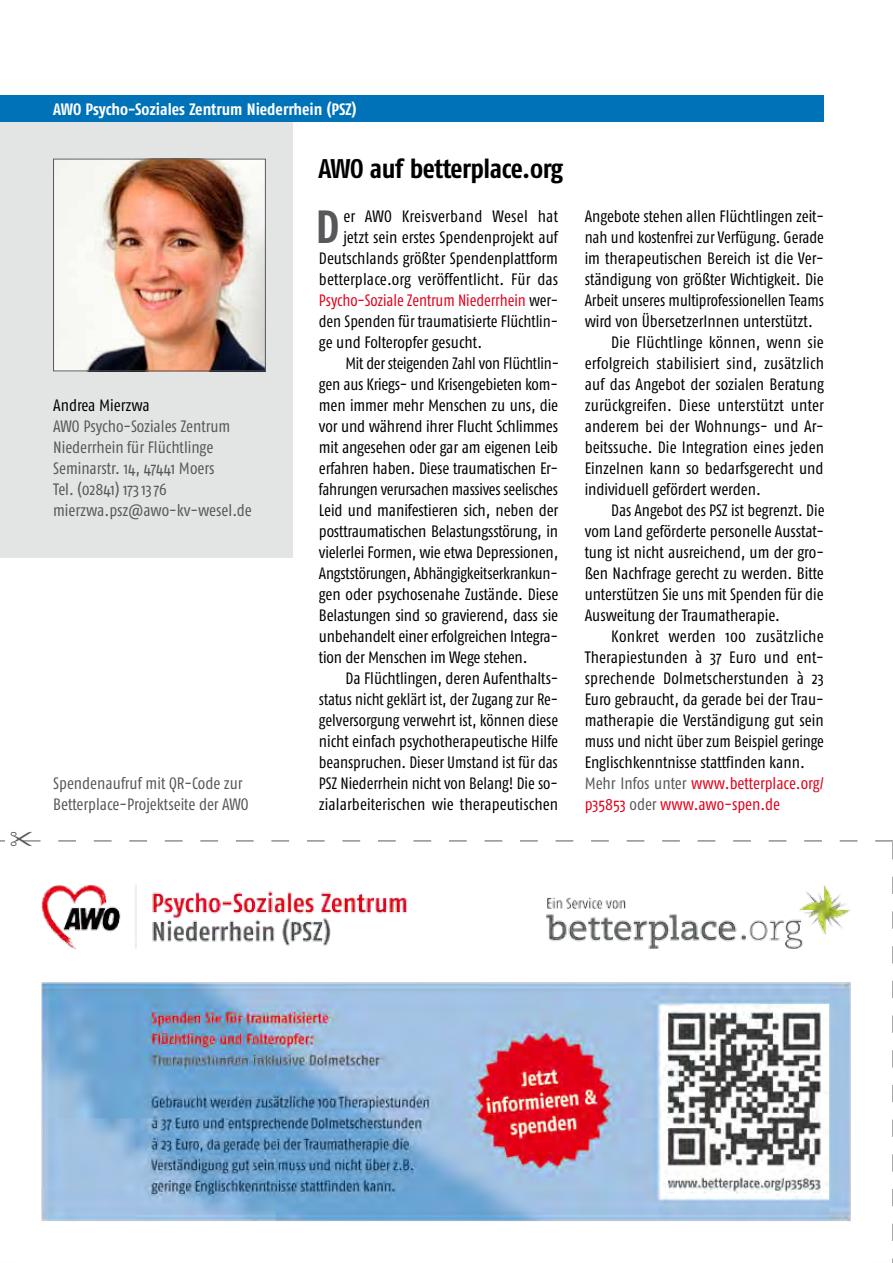
<style>
.page{position:relative;width:893px;height:1263px;background:#fff}
.page>*{position:absolute;margin:0;border:0;box-sizing:border-box;transform-origin:0 0}
.t1{font:700 46.5px "Fago Co";color:#58585a}
.t2{font:700 27px "Fago Co";letter-spacing:-.02em;color:#000}
.t3{font:16.5px "Fago Co";letter-spacing:-.005em;color:#000}
.t4{font:16.5px/21px "Fago Co";color:#58585a}
.t5{font:16.5px "Fago Co";color:#e2001a}
.t6{font:16.5px "Fago Co";letter-spacing:-.005em;color:#000;scale:.96 1}
.t7{font:16.5px "Fago Co";letter-spacing:.02em;color:#000}
.t8{font:700 16.5px "Fago Co";letter-spacing:-.005em;color:#fff}
.t9{font:16.5px "Fago Co";letter-spacing:.015em;color:#000}
.s1{color:#000}
.s2{color:#58585a}
</style>
<div class="page">
<div style="left:0;top:117px;width:292px;height:441px;background:#e3e4e4"></div>
<div style="left:0;top:96px;width:823px;height:26px;background:#0072b7"></div>
<img style="left:55px;top:161px;width:209px;height:208px">
<div style="left:53px;top:159px;width:213px;height:212px;border:1px solid #58585a"></div>
<svg style="left:0;top:840px;width:893px;height:423px"></svg>
<p class="t8" style="left:53px;top:99px;width:305px">AWO Psycho-Soziales Zentrum Niederrhein (PSZ)</p>
<p class="t3" style="left:53px;top:396px;width:98px">Andrea Mierzwa</p>
<p class="t4" style="left:53px;top:415px;width:200px">AWO Psycho-Soziales Zentrum<br>Niederrhein für Flüchtlinge<br>Seminarstr. 14, 47441 Moers<br>Tel. (02841) 1731376 mierzwa.psz@awo-kv-wesel.de</p>
<p class="t4" style="left:53px;top:772px;width:197px">Spendenaufruf mit QR-Code zur<br>Betterplace-Projektseite der AWO</p>
<h2 class="t2" style="left:318px;top:153px;width:246px">AWO auf betterplace.org</h2>
<h1 class="t1" style="left:316px;top:199px;width:25px">D</h1>
<p class="t7" style="left:343px;top:207px;width:216px">er AWO Kreisverband Wesel hat</p>
<p class="t3" style="left:343px;top:228px;width:216px">jetzt sein erstes Spendenprojekt auf</p>
<p class="t3" style="left:319px;top:249px;width:241px">Deutschlands größter Spendenplattform</p>
<p class="t3" style="left:319px;top:270px;width:241px">betterplace.org veröffentlicht. Für das</p>
<p class="t5" style="left:319px;top:291px;width:241px">Psycho-Soziale Zentrum Niederrhein <span class="s1">wer-</span></p>
<p class="t3" style="left:319px;top:312px;width:241px">den Spenden für traumatisierte Flüchtlin-</p>
<p class="t3" style="left:319px;top:333px;width:165px">ge und Folteropfer gesucht.</p>
<p class="t3" style="left:345px;top:354px;width:215px">Mit der steigenden Zahl von Flüchtlin-</p>
<p class="t3" style="left:319px;top:375px;width:240px">gen aus Kriegs- und Krisengebieten kom-</p>
<p class="t3" style="left:319px;top:396px;width:241px">men immer mehr Menschen zu uns, die</p>
<p class="t3" style="left:319px;top:417px;width:241px">vor und während ihrer Flucht Schlimmes</p>
<p class="t3" style="left:319px;top:438px;width:241px">mit angesehen oder gar am eigenen Leib</p>
<p class="t3" style="left:319px;top:459px;width:241px">erfahren haben. Diese traumatischen Er-</p>
<p class="t3" style="left:319px;top:480px;width:241px">fahrungen verursachen massives seelisches</p>
<p class="t3" style="left:319px;top:501px;width:241px">Leid und manifestieren sich, neben der</p>
<p class="t3" style="left:319px;top:522px;width:241px">posttraumatischen Belastungsstörung, in</p>
<p class="t3" style="left:319px;top:543px;width:241px">vielerlei Formen, wie etwa Depressionen,</p>
<p class="t3" style="left:319px;top:564px;width:240px">Angststörungen, Abhängigkeitserkrankun-</p>
<p class="t3" style="left:319px;top:585px;width:241px">gen oder psychosenahe Zustände. Diese</p>
<p class="t3" style="left:319px;top:606px;width:241px">Belastungen sind so gravierend, dass sie</p>
<p class="t3" style="left:319px;top:627px;width:241px">unbehandelt einer erfolgreichen Integra-</p>
<p class="t3" style="left:319px;top:648px;width:210px">tion der Menschen im Wege stehen.</p>
<p class="t3" style="left:345px;top:669px;width:214px">Da Flüchtlingen, deren Aufenthalts-</p>
<p class="t6" style="left:319px;top:690px;width:251px">status nicht geklärt ist, der Zugang zur Re-</p>
<p class="t3" style="left:319px;top:711px;width:241px">gelversorgung verwehrt ist, können diese</p>
<p class="t3" style="left:319px;top:732px;width:241px">nicht einfach psychotherapeutische Hilfe</p>
<p class="t3" style="left:319px;top:753px;width:240px">beanspruchen. Dieser Umstand ist für das</p>
<p class="t3" style="left:319px;top:774px;width:240px">PSZ Niederrhein nicht von Belang! Die so-</p>
<p class="t3" style="left:319px;top:795px;width:241px">zialarbeiterischen wie therapeutischen</p>
<p class="t3" style="left:585px;top:207px;width:241px">Angebote stehen allen Flüchtlingen zeit-</p>
<p class="t3" style="left:585px;top:228px;width:241px">nah und kostenfrei zur Verfügung. Gerade</p>
<p class="t3" style="left:585px;top:249px;width:241px">im therapeutischen Bereich ist die Ver-</p>
<p class="t3" style="left:585px;top:270px;width:241px">ständigung von größter Wichtigkeit. Die</p>
<p class="t6" style="left:585px;top:291px;width:251px">Arbeit unseres multiprofessionellen Teams</p>
<p class="t3" style="left:585px;top:312px;width:230px">wird von ÜbersetzerInnen unterstützt.</p>
<p class="t3" style="left:611px;top:333px;width:214px">Die Flüchtlinge können, wenn sie</p>
<p class="t3" style="left:585px;top:354px;width:241px">erfolgreich stabilisiert sind, zusätzlich</p>
<p class="t3" style="left:585px;top:375px;width:241px">auf das Angebot der sozialen Beratung</p>
<p class="t3" style="left:585px;top:396px;width:241px">zurückgreifen. Diese unterstützt unter</p>
<p class="t3" style="left:585px;top:417px;width:241px">anderem bei der Wohnungs- und Ar-</p>
<p class="t3" style="left:585px;top:438px;width:241px">beitssuche. Die Integration eines jeden</p>
<p class="t3" style="left:585px;top:459px;width:241px">Einzelnen kann so bedarfsgerecht und</p>
<p class="t3" style="left:585px;top:480px;width:178px">individuell gefördert werden.</p>
<p class="t3" style="left:611px;top:501px;width:215px">Das Angebot des PSZ ist begrenzt. Die</p>
<p class="t3" style="left:585px;top:522px;width:241px">vom Land geförderte personelle Ausstat-</p>
<p class="t3" style="left:585px;top:543px;width:241px">tung ist nicht ausreichend, um der gro-</p>
<p class="t3" style="left:585px;top:564px;width:241px">ßen Nachfrage gerecht zu werden. Bitte</p>
<p class="t3" style="left:585px;top:585px;width:240px">unterstützen Sie uns mit Spenden für die</p>
<p class="t3" style="left:585px;top:606px;width:197px">Ausweitung der Traumatherapie.</p>
<p class="t7" style="left:611px;top:627px;width:214px">Konkret werden 100 zusätzliche</p>
<p class="t3" style="left:585px;top:648px;width:241px">Therapiestunden à 37 Euro und ent-</p>
<p class="t9" style="left:585px;top:669px;width:241px">sprechende Dolmetscherstunden à 23</p>
<p class="t3" style="left:585px;top:690px;width:241px">Euro gebraucht, da gerade bei der Trau-</p>
<p class="t3" style="left:585px;top:711px;width:241px">matherapie die Verständigung gut sein</p>
<p class="t3" style="left:585px;top:732px;width:241px">muss und nicht über zum Beispiel geringe</p>
<p class="t3" style="left:585px;top:753px;width:222px">Englischkenntnisse stattfinden kann.</p>
<p class="t5" style="left:585px;top:774px;width:241px"><span class="s2">Mehr Infos unter</span> www.betterplace.org/</p>
<p class="t5" style="left:585px;top:795px;width:197px">p35853 <span class="s2">oder</span> www.awo-spen.de</p>
</div>
